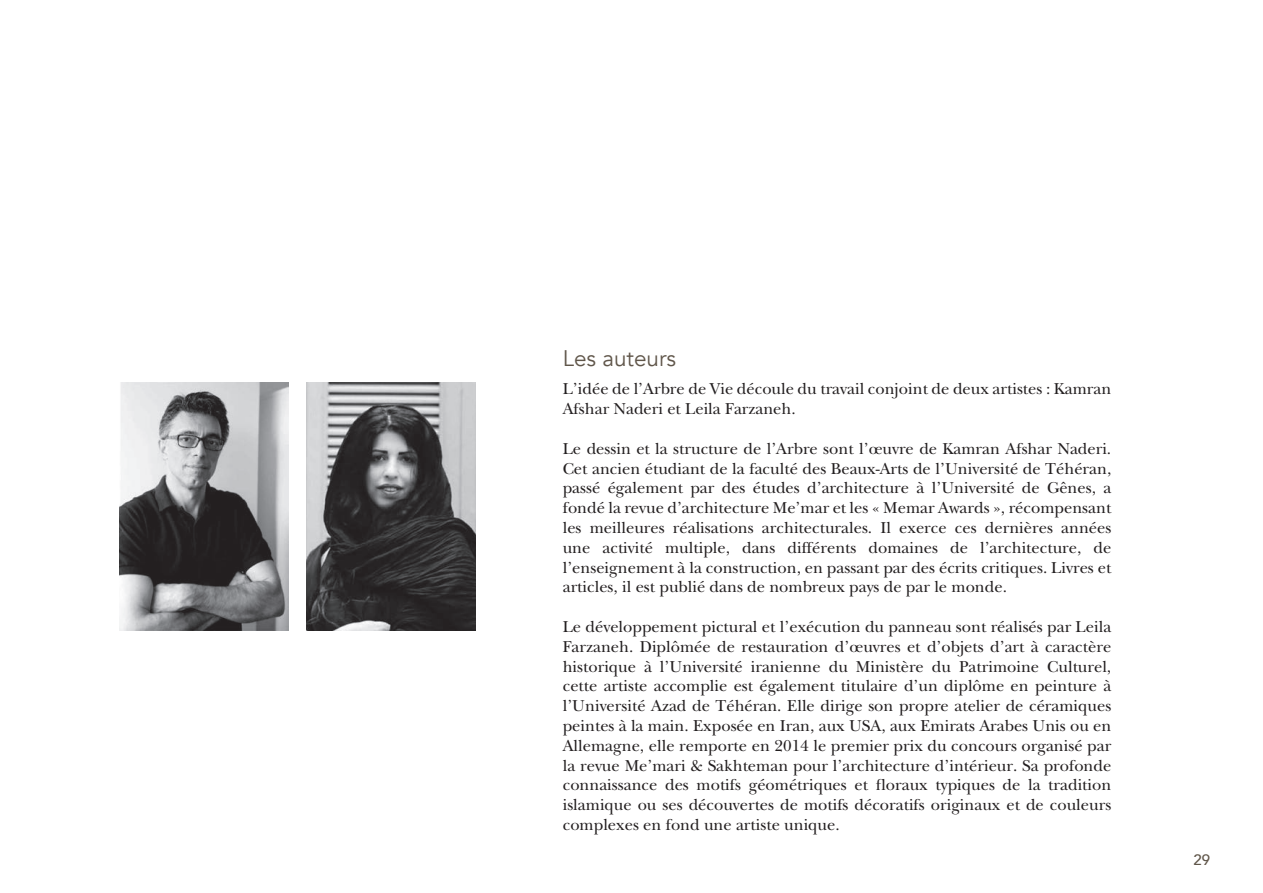
<style>
.page{position:relative;width:1263px;height:893px;background:#fff}
.page>*{position:absolute;margin:0;border:0;box-sizing:border-box;transform-origin:0 0}
.t1{font:22.5px "Avenir";color:#60564a}
.t2{font:16.5px/19.8px "New Baskerville";color:#231f20;text-align:justify}
.t3{font:500 15px "Avenir";color:#60564a}
</style>
<div class="page">
<img style="left:119px;top:383px;width:170px;height:247px">
<img style="left:306px;top:383px;width:170px;height:247px">
<h1 class="t1" style="left:563px;top:345px;width:115px">Les auteurs</h1>
<p class="t2" style="left:563px;top:379px;width:550px">L’idée de l’Arbre de Vie découle du travail conjoint de deux artistes : Kamran<br>Afshar Naderi et Leila Farzaneh.</p>
<p class="t2" style="left:563px;top:439px;width:550px">Le dessin et la structure de l’Arbre sont l’œuvre de Kamran Afshar Naderi.<br>Cet ancien étudiant de la faculté des Beaux-Arts de l’Université de Téhéran, passé également par des études d’architecture à l’Université de Gênes, a fondé la revue d’architecture Me’mar et les « Memar Awards », récompensant les meilleures réalisations architecturales. Il exerce ces dernières années une activité multiple, dans différents domaines de l’architecture, de l’enseignement à la construction, en passant par des écrits critiques. Livres et articles, il est publié dans de nombreux pays de par le monde.</p>
<p class="t2" style="left:563px;top:617px;width:550px">Le développement pictural et l’exécution du panneau sont réalisés par Leila Farzaneh. Diplômée de restauration d’œuvres et d’objets d’art à caractère historique à l’Université iranienne du Ministère du Patrimoine Culturel, cette artiste accomplie est également titulaire d’un diplôme en peinture à l’Université Azad de Téhéran. Elle dirige son propre atelier de céramiques peintes à la main. Exposée en Iran, aux USA, aux Emirats Arabes Unis ou en Allemagne, elle remporte en 2014 le premier prix du concours organisé par la revue Me’mari &amp; Sakhteman pour l’architecture d’intérieur. Sa profonde connaissance des motifs géométriques et floraux typiques de la tradition islamique ou ses découvertes de motifs décoratifs originaux et de couleurs complexes en fond une artiste unique.</p>
<p class="t3" style="left:1193px;top:847px;width:18px">29</p>
</div>
